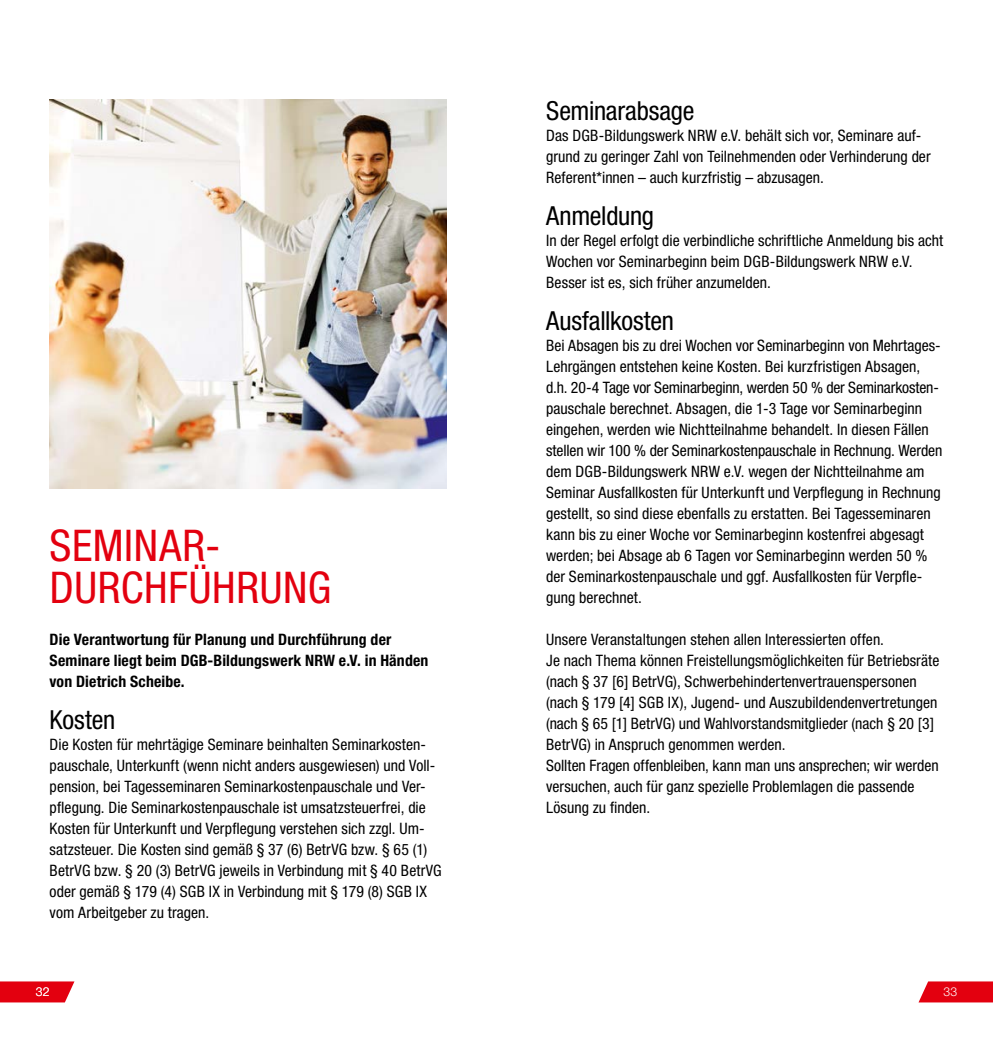
<style>
.page{position:relative;width:993px;height:1042px;background:#fff}
.page>*{position:absolute;margin:0;border:0;box-sizing:border-box;transform-origin:0 0}
.t1{font:condensed 43.75px/42px "Helvetica Neue LT Std";letter-spacing:.015em;color:#e3000f}
.t2{font:condensed 26.25px "Helvetica Neue LT Std";letter-spacing:-.01em;color:#000}
.t3{font:condensed 15.75px/21px "Helvetica Neue LT Std";color:#000}
.t4{font:700 condensed 15.75px/21px "Helvetica Neue LT Std";letter-spacing:.01em;color:#000}
.t5{font:300 12.25px "Helvetica Neue LT Std";color:#fff}
</style>
<div class="page">
<svg style="left:0;top:981px;width:74px;height:21px;background:#e51321"></svg>
<img style="left:50px;top:99px;width:396px;height:389px">
<svg style="left:918px;top:981px;width:74px;height:21px;background:#e51725"></svg>
<h1 class="t1" style="left:50px;top:524px;width:283px">SEMINAR-<br>DURCHFÜHRUNG</h1>
<p class="t4" style="left:50px;top:629px;width:380px">Die Verantwortung für Planung und Durchführung der<br>Seminare liegt beim DGB-Bildungswerk NRW e.V. in Händen von Dietrich Scheibe.</p>
<h2 class="t2" style="left:50px;top:705px;width:67px">Kosten</h2>
<p class="t3" style="left:50px;top:734px;width:393px">Die Kosten für mehrtägige Seminare beinhalten Seminarkosten&shy;pauschale, Unterkunft (wenn nicht anders ausgewiesen) und Voll&shy;pension, bei Tagesseminaren Seminarkostenpauschale und Ver&shy;pflegung. Die Seminarkostenpauschale ist umsatzsteuerfrei, die Kosten für Unterkunft und Verpflegung verstehen sich zzgl. Um&shy;satzsteuer. Die Kosten sind gemäß § 37 (6) BetrVG bzw. § 65 (1)<br>BetrVG bzw. § 20 (3) BetrVG jeweils in Verbindung mit § 40 BetrVG oder gemäß § 179 (4) SGB IX in Verbindung mit § 179 (8) SGB IX vom Arbeitgeber zu tragen.</p>
<h2 class="t2" style="left:546px;top:96px;width:150px">Seminarabsage</h2>
<p class="t3" style="left:546px;top:125px;width:386px">Das DGB-Bildungswerk NRW e.V. behält sich vor, Seminare auf&shy;grund zu geringer Zahl von Teilnehmenden oder Verhinderung der<br>Referent*innen – auch kurzfristig – abzusagen.</p>
<h2 class="t2" style="left:546px;top:201px;width:109px">Anmeldung</h2>
<p class="t3" style="left:546px;top:230px;width:398px">In der Regel erfolgt die verbindliche schriftliche Anmeldung bis acht<br>Wochen vor Seminarbeginn beim DGB-Bildungswerk NRW e.V.<br>Besser ist es, sich früher anzumelden.</p>
<h2 class="t2" style="left:546px;top:306px;width:129px">Ausfallkosten</h2>
<p class="t3" style="left:546px;top:335px;width:398px">Bei Absagen bis zu drei Wochen vor Seminarbeginn von Mehrtages-Lehrgängen entstehen keine Kosten. Bei kurzfristigen Absagen, d.h. 20-4 Tage vor Seminarbeginn, werden 50 % der Seminarkosten&shy;pauschale berechnet. Absagen, die 1-3 Tage vor Seminarbeginn eingehen, werden wie Nichtteilnahme behandelt. In diesen Fällen stellen wir 100 % der Seminarkostenpauschale in Rechnung. Werden dem DGB-Bildungswerk NRW e.V. wegen der Nichtteilnahme am Seminar Ausfallkosten für Unterkunft und Verpflegung in Rechnung gestellt, so sind diese ebenfalls zu erstatten. Bei Tagesseminaren kann bis zu einer Woche vor Seminarbeginn kostenfrei abgesagt werden; bei Absage ab 6 Tagen vor Seminarbeginn werden 50 % der Seminarkostenpauschale und ggf. Ausfallkosten für Verpfle&shy;gung berechnet.</p>
<p class="t3" style="left:546px;top:629px;width:394px">Unsere Veranstaltungen stehen allen Interessierten offen.<br>Je nach Thema können Freistellungsmöglichkeiten für Betriebsräte (nach § 37 [6] BetrVG), Schwerbehindertenvertrauenspersonen (nach § 179 [4] SGB IX), Jugend- und Auszubildendenvertretungen (nach § 65 [1] BetrVG) und Wahlvorstandsmitglieder (nach § 20 [3] BetrVG) in Anspruch genommen werden.<br>Sollten Fragen offenbleiben, kann man uns ansprechen; wir werden versuchen, auch für ganz spezielle Problemlagen die passende Lösung zu finden.</p>
<p class="t5" style="left:36px;top:984px;width:15px">32</p>
<p class="t5" style="left:943px;top:984px;width:15px">33</p>
</div>
